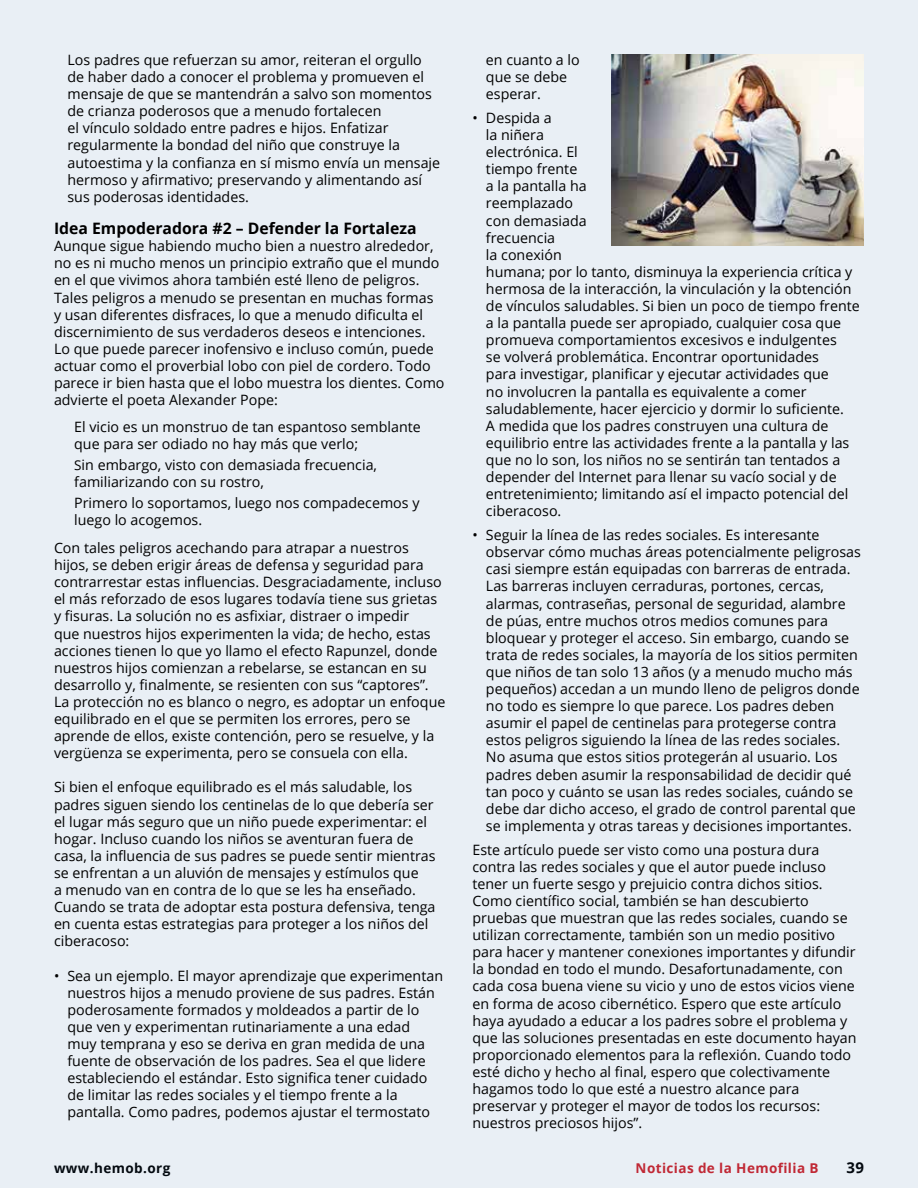
<style>
.page{position:relative;width:918px;height:1188px;background:#e9eff5}
.page>*{position:absolute;margin:0;border:0;box-sizing:border-box;transform-origin:0 0}
.t1{font:700 15.75px "Open Sans";color:#000}
.t2{font:700 15px "Open Sans";color:#000}
.t3{font:14.25px/17.1px "Open Sans";color:#000}
.t4{font:700 13.5px "Open Sans";letter-spacing:.03em;color:#d2232a}
.t5{font:700 13.5px "Open Sans";letter-spacing:.03em;color:#000}
.s1{font-size:13.5px}
</style>
<div class="page">
<img style="left:612px;top:54px;width:252px;height:191px">
<p class="t3" style="left:68px;top:51px;width:374px">Los padres que refuerzan su amor, reiteran el orgullo de haber dado a conocer el problema y promueven el mensaje de que se mantendrán a salvo son momentos de crianza poderosos que a menudo fortalecen<br>el vínculo soldado entre padres e hijos. Enfatizar regularmente la bondad del niño que construye la autoestima y la confianza en sí mismo envía un mensaje hermoso y afirmativo; preservando y alimentando así sus poderosas identidades.</p>
<p class="t1" style="left:54px;top:217px;width:364px">Idea Empoderadora #2 – Defender la Fortaleza</p>
<p class="t3" style="left:54px;top:237px;width:392px">Aunque sigue habiendo mucho bien a nuestro alrededor, no es ni mucho menos un principio extraño que el mundo en el que vivimos ahora también esté lleno de peligros.<br>Tales peligros a menudo se presentan en muchas formas<br>y usan diferentes disfraces, lo que a menudo dificulta el discernimiento de sus verdaderos deseos e intenciones.<br>Lo que puede parecer inofensivo e incluso común, puede actuar como el proverbial lobo con piel de cordero. Todo parece ir bien hasta que el lobo muestra los dientes. Como advierte el poeta Alexander Pope:</p>
<p class="t3" style="left:74px;top:418px;width:348px">El vicio es un monstruo de tan espantoso semblante que para ser odiado no hay más que verlo;</p>
<p class="t3" style="left:74px;top:456px;width:304px"><span class="s1">S</span>in embargo, visto con demasiada frecuencia, familiarizando con su rostro,</p>
<p class="t3" style="left:74px;top:494px;width:347px">Primero lo soportamos, luego nos compadecemos y luego lo acogemos.</p>
<p class="t3" style="left:54px;top:539px;width:393px">Con tales peligros acechando para atrapar a nuestros hijos, se deben erigir áreas de defensa y seguridad para contrarrestar estas influencias. Desgraciadamente, incluso el más reforzado de esos lugares todavía tiene sus grietas y fisuras. La solución no es asfixiar, distraer o impedir<br>que nuestros hijos experimenten la vida; de hecho, estas acciones tienen lo que yo llamo el efecto Rapunzel, donde nuestros hijos comienzan a rebelarse, se estancan en su desarrollo y, finalmente, se resienten con sus “captores”.<br>La protección no es blanco o negro, es adoptar un enfoque equilibrado en el que se permiten los errores, pero se aprende de ellos, existe contención, pero se resuelve, y la vergüenza se experimenta, pero se consuela con ella.</p>
<p class="t3" style="left:54px;top:778px;width:383px">Si bien el enfoque equilibrado es el más saludable, los padres siguen siendo los centinelas de lo que debería ser el lugar más seguro que un niño puede experimentar: el hogar. Incluso cuando los niños se aventuran fuera de casa, la influencia de sus padres se puede sentir mientras se enfrentan a un aluvión de mensajes y estímulos que<br>a menudo van en contra de lo que se les ha enseñado.<br>Cuando se trata de adoptar esta postura defensiva, tenga en cuenta estas estrategias para proteger a los niños del ciberacoso:</p>
<p class="t3" style="left:67px;top:966px;width:377px;text-indent:-13px">• Sea un ejemplo. El mayor aprendizaje que experimentan nuestros hijos a menudo proviene de sus padres. Están poderosamente formados y moldeados a partir de lo que ven y experimentan rutinariamente a una edad<br>muy temprana y eso se deriva en gran medida de una fuente de observación de los padres. Sea el que lidere estableciendo el estándar. Esto significa tener cuidado de limitar las redes sociales y el tiempo frente a la pantalla. Como padres, podemos ajustar el termostato</p>
<p class="t3" style="left:486px;top:51px;width:95px">en cuanto a lo que se debe esperar.</p>
<p class="t3" style="left:486px;top:109px;width:375px;text-indent:-13px">• Despida a<br>la niñera<br>electrónica. El<br>tiempo frente<br>a la pantalla ha<br>reemplazado<br>con demasiada<br>frecuencia<br>la conexión<br>humana; por lo tanto, disminuya la experiencia crítica y hermosa de la interacción, la vinculación y la obtención de vínculos saludables. Si bien un poco de tiempo frente a la pantalla puede ser apropiado, cualquier cosa que promueva comportamientos excesivos e indulgentes<br>se volverá problemática. Encontrar oportunidades<br>para investigar, planificar y ejecutar actividades que<br>no involucren la pantalla es equivalente a comer saludablemente, hacer ejercicio y dormir lo suficiente.<br>A medida que los padres construyen una cultura de equilibrio entre las actividades frente a la pantalla y las que no lo son, los niños no se sentirán tan tentados a depender del Internet para llenar su vacío social y de entretenimiento; limitando así el impacto potencial del ciberacoso.</p>
<p class="t3" style="left:486px;top:526px;width:377px;text-indent:-13px">• Seguir la línea de las redes sociales. Es interesante observar cómo muchas áreas potencialmente peligrosas casi siempre están equipadas con barreras de entrada.<br>Las barreras incluyen cerraduras, portones, cercas, alarmas, contraseñas, personal de seguridad, alambre de púas, entre muchos otros medios comunes para bloquear y proteger el acceso. Sin embargo, cuando se trata de redes sociales, la mayoría de los sitios permiten que niños de tan solo 13 años (y a menudo mucho más pequeños) accedan a un mundo lleno de peligros donde no todo es siempre lo que parece. Los padres deben asumir el papel de centinelas para protegerse contra estos peligros siguiendo la línea de las redes sociales.<br>No asuma que estos sitios protegerán al usuario. Los padres deben asumir la responsabilidad de decidir qué tan poco y cuánto se usan las redes sociales, cuándo se debe dar dicho acceso, el grado de control parental que se implementa y otras tareas y decisiones importantes.</p>
<p class="t3" style="left:472px;top:841px;width:386px">Este artículo puede ser visto como una postura dura contra las redes sociales y que el autor puede incluso tener un fuerte sesgo y prejuicio contra dichos sitios.<br>Como científico social, también se han descubierto pruebas que muestran que las redes sociales, cuando se utilizan correctamente, también son un medio positivo para hacer y mantener conexiones importantes y difundir la bondad en todo el mundo. Desafortunadamente, con cada cosa buena viene su vicio y uno de estos vicios viene en forma de acoso cibernético. Espero que este artículo haya ayudado a educar a los padres sobre el problema y que las soluciones presentadas en este documento hayan proporcionado elementos para la reflexión. Cuando todo esté dicho y hecho al final, espero que colectivamente hagamos todo lo que esté a nuestro alcance para preservar y proteger el mayor de todos los recursos: nuestros preciosos hijos”.</p>
<p class="t5" style="left:54px;top:1158px;width:118px">www.hemob.org</p>
<p class="t4" style="left:636px;top:1158px;width:184px">Noticias de la Hemofilia B</p>
<p class="t2" style="left:846px;top:1157px;width:19px">39</p>
</div>
